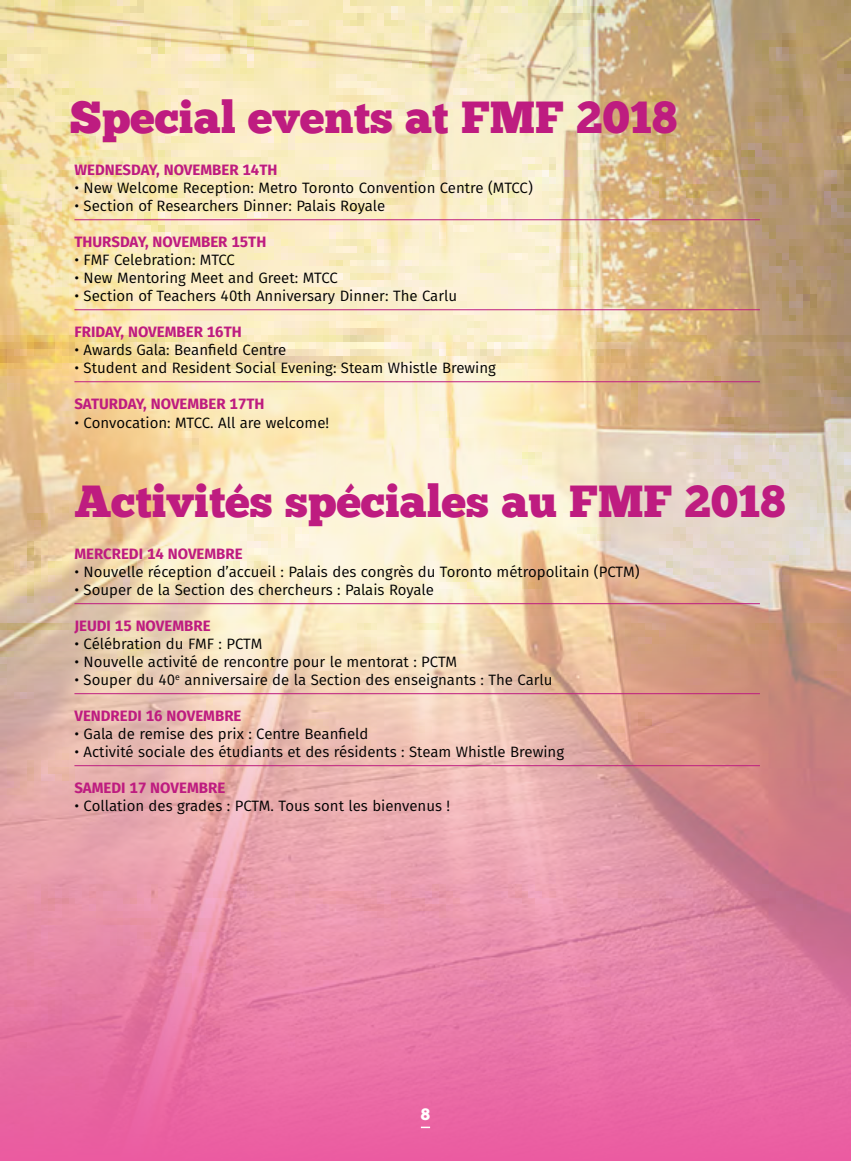
<style>
.page{position:relative;width:851px;height:1161px;background:#fff}
.page>*{position:absolute;margin:0;border:0;box-sizing:border-box;transform-origin:0 0}
.t1{font:45px "Chunk Five";color:#be1c80}
.t2{font:16.5px "Chunk Five";color:#fff}
.t3{font:15px "Fira Sans";color:#000}
.t4{font:700 15px "Fira Sans";color:#be1c80}
</style>
<div class="page">
<img style="left:0;top:0;width:850px;height:634px">
<svg style="left:0;top:634px;width:850px;height:527px;background:#e590a5"></svg>
<hr style="left:74px;top:220px;width:685px;height:1px;background:#be1c80">
<hr style="left:74px;top:310px;width:685px;height:1px;background:#be1c80">
<hr style="left:74px;top:382px;width:685px;height:1px;background:#be1c80">
<hr style="left:74px;top:603px;width:685px;height:1px;background:#be1c80">
<hr style="left:74px;top:693px;width:685px;height:1px;background:#be1c80">
<hr style="left:74px;top:765px;width:685px;height:1px;background:#be1c80">
<h1 class="t1" style="left:70px;top:90px;width:609px">Special events at FMF 2018</h1>
<p class="t4" style="left:74px;top:157px;width:204px">WEDNESDAY, NOVEMBER 14TH</p>
<p class="t3" style="left:74px;top:177px;width:460px">• New Welcome Reception: Metro Toronto Convention Centre (MTCC)</p>
<p class="t3" style="left:74px;top:195px;width:312px">• Section of Researchers Dinner: Palais Royale</p>
<p class="t4" style="left:74px;top:229px;width:193px">THURSDAY, NOVEMBER 15TH</p>
<p class="t3" style="left:74px;top:249px;width:162px">• FMF Celebration: MTCC</p>
<p class="t3" style="left:74px;top:267px;width:265px">• New Mentoring Meet and Greet: MTCC</p>
<p class="t3" style="left:74px;top:285px;width:384px">• Section of Teachers 40th Anniversary Dinner: The Carlu</p>
<p class="t4" style="left:74px;top:319px;width:169px">FRIDAY, NOVEMBER 16TH</p>
<p class="t3" style="left:74px;top:339px;width:213px">• Awards Gala: Beanfield Centre</p>
<p class="t3" style="left:74px;top:357px;width:423px">• Student and Resident Social Evening: Steam Whistle Brewing</p>
<p class="t4" style="left:74px;top:391px;width:192px">SATURDAY, NOVEMBER 17TH</p>
<p class="t3" style="left:74px;top:412px;width:256px">• Convocation: MTCC. All are welcome!</p>
<h1 class="t1" style="left:74px;top:475px;width:712px">Activités spéciales au FMF 2018</h1>
<p class="t4" style="left:74px;top:541px;width:170px">MERCREDI 14 NOVEMBRE</p>
<p class="t3" style="left:74px;top:560px;width:566px">• Nouvelle réception d’accueil : Palais des congrès du Toronto métropolitain (PCTM)</p>
<p class="t3" style="left:74px;top:578px;width:361px">• Souper de la Section des chercheurs : Palais Royale</p>
<p class="t4" style="left:74px;top:613px;width:138px">JEUDI 15 NOVEMBRE</p>
<p class="t3" style="left:74px;top:632px;width:189px">• Célébration du FMF : PCTM</p>
<p class="t3" style="left:74px;top:650px;width:384px">• Nouvelle activité de rencontre pour le mentorat : PCTM</p>
<p class="t3" style="left:74px;top:668px;width:479px">• Souper du 40<sup>e</sup> anniversaire de la Section des enseignants : The Carlu</p>
<p class="t4" style="left:74px;top:703px;width:168px">VENDREDI 16 NOVEMBRE</p>
<p class="t3" style="left:74px;top:722px;width:295px">• Gala de remise des prix : Centre Beanfield</p>
<p class="t3" style="left:74px;top:740px;width:491px">• Activité sociale des étudiants et des résidents : Steam Whistle Brewing</p>
<p class="t4" style="left:74px;top:775px;width:152px">SAMEDI 17 NOVEMBRE</p>
<p class="t3" style="left:74px;top:794px;width:377px">• Collation des grades : PCTM. Tous sont les bienvenus !</p>
<p class="t2" style="left:421px;top:1104px;width:11px">8</p>
</div>
